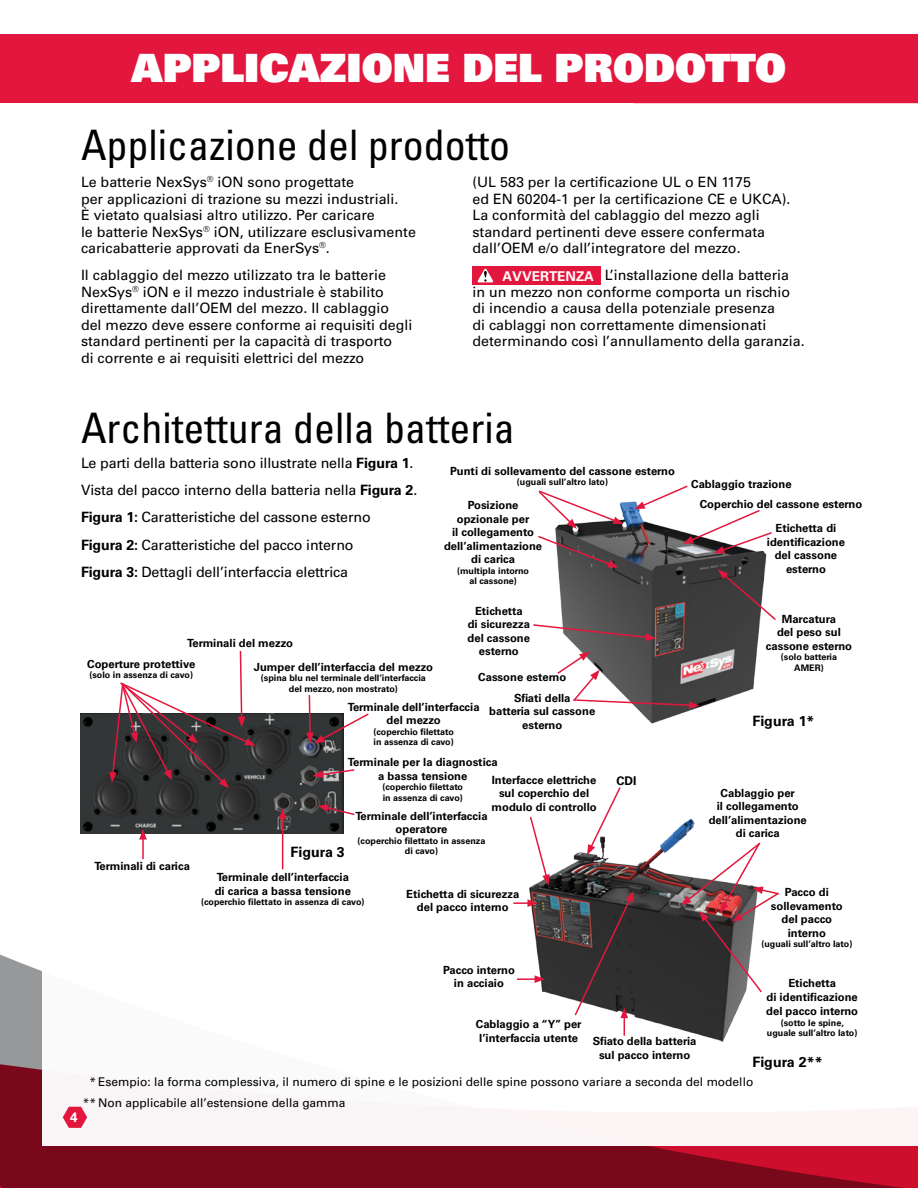
<style>
.page{position:relative;width:918px;height:1188px;background:#fff}
.page>*{position:absolute;margin:0;border:0;box-sizing:border-box;transform-origin:0 0}
.Labels{font:condensed 42px "Univers LT Std";color:#000}
.t1{font:39px "Univers LT Std X Black";color:#fff}
.Labels-2{font:14.25px/16.5px "Univers LT Std";color:#000}
.Labels-3{font:700 14.25px "Univers LT Std";color:#000}
.t2{font:700 13.5px "Univers LT Std";color:#fff}
.Labels-4{font:12px "Univers LT Std";color:#000}
.Labels-5{font:700 12px "Univers LT Std";color:#000}
.Labels-6{font:700 11.25px/13.5px "Univers LT Std";color:#000;text-align:center}
.Labels-7{font:700 9px/10.5px "Univers LT Std";color:#000;text-align:center}
.s1{font-weight:700}
</style>
<div class="page">
<svg style="left:0;top:954px;width:918px;height:234px;background:#88182b"></svg>
<div style="left:42px;top:857px;width:876px;height:289px;background:#fff"></div>
<div style="left:0;top:35px;width:918px;height:68px;background:#e3173e"></div>
<div style="left:472px;top:266px;width:129px;height:19px;background:#e3173e"></div>
<img style="left:558px;top:501px;width:209px;height:223px">
<img style="left:529px;top:819px;width:216px;height:223px">
<svg style="left:634px;top:485px;width:138px;height:68px"></svg>
<svg style="left:718px;top:570px;width:58px;height:52px"></svg>
<svg style="left:557px;top:652px;width:143px;height:57px"></svg>
<svg style="left:533px;top:623px;width:123px;height:18px"></svg>
<svg style="left:538px;top:490px;width:86px;height:78px"></svg>
<svg style="left:529px;top:816px;width:21px;height:69px"></svg>
<svg style="left:587px;top:787px;width:35px;height:68px"></svg>
<svg style="left:681px;top:841px;width:98px;height:153px"></svg>
<svg style="left:573px;top:891px;width:61px;height:145px"></svg>
<hr style="left:517px;top:978px;width:20px;height:2px;background:#e3173e">
<svg style="left:535px;top:975px;width:10px;height:8px"></svg>
<svg style="left:513px;top:899px;width:25px;height:8px"></svg>
<img style="left:81px;top:714px;width:262px;height:119px">
<svg style="left:109px;top:651px;width:146px;height:137px"></svg>
<svg style="left:306px;top:695px;width:63px;height:48px"></svg>
<svg style="left:313px;top:768px;width:42px;height:10px"></svg>
<svg style="left:318px;top:804px;width:37px;height:12px"></svg>
<hr style="left:142px;top:837px;width:2px;height:22px;background:#e3173e">
<svg style="left:139px;top:829px;width:8px;height:11px"></svg>
<hr style="left:282px;top:817px;width:1px;height:52px;background:#e3173e">
<svg style="left:279px;top:808px;width:7px;height:11px"></svg>
<svg style="left:477px;top:268px;width:16px;height:14px"></svg>
<svg style="left:63px;top:1107px;width:24px;height:21px"></svg>
<p class="t1" style="left:132px;top:43px;width:656px">APPLICAZIONE DEL PRODOTTO</p>
<p class="Labels" style="left:81px;top:118px;width:431px">Applicazione del prodotto</p>
<p class="Labels-2" style="left:81px;top:174px;width:336px">Le batterie NexSys<sup>®</sup> iON sono progettate<br>per applicazioni di trazione su mezzi industriali.<br>È vietato qualsiasi altro utilizzo. Per caricare<br>le batterie NexSys<sup>®</sup> iON, utilizzare esclusivamente caricabatterie approvati da EnerSys<sup>®</sup>.</p>
<p class="Labels-2" style="left:81px;top:267px;width:333px">Il cablaggio del mezzo utilizzato tra le batterie NexSys<sup>®</sup> iON e il mezzo industriale è stabilito direttamente dall’OEM del mezzo. Il cablaggio del mezzo deve essere conforme ai requisiti degli standard pertinenti per la capacità di trasporto<br>di corrente e ai requisiti elettrici del mezzo</p>
<p class="Labels-2" style="left:472px;top:174px;width:320px">(UL 583 per la certificazione UL o EN 1175<br>ed EN 60204-1 per la certificazione CE e UKCA).<br>La conformità del cablaggio del mezzo agli standard pertinenti deve essere confermata dall’OEM e/o dall’integratore del mezzo.</p>
<p class="t2" style="left:503px;top:268px;width:93px">AVVERTENZA</p>
<p class="Labels-2" style="left:472px;top:267px;width:334px;text-indent:132px">L’installazione della batteria in un mezzo non conforme comporta un rischio di incendio a causa della potenziale presenza<br>di cablaggi non correttamente dimensionati determinando così l’annullamento della garanzia.</p>
<p class="Labels" style="left:81px;top:402px;width:435px">Architettura della batteria</p>
<p class="Labels-2" style="left:81px;top:454px;width:334px">Le parti della batteria sono illustrate nella <span class="s1">Figura 1</span>.</p>
<p class="Labels-2" style="left:81px;top:482px;width:338px">Vista del pacco interno della batteria nella <span class="s1">Figura 2</span>.</p>
<p class="Labels-2" style="left:81px;top:509px;width:291px"><span class="s1">Figura 1:</span> Caratteristiche del cassone esterno</p>
<p class="Labels-2" style="left:81px;top:536px;width:274px"><span class="s1">Figura 2:</span> Caratteristiche del pacco interno</p>
<p class="Labels-2" style="left:81px;top:564px;width:269px"><span class="s1">Figura 3:</span> Dettagli dell’interfaccia elettrica</p>
<p class="Labels-6" style="left:450px;top:464px;width:226px">Punti di sollevamento del cassone esterno</p>
<p class="Labels-7" style="left:517px;top:477px;width:93px">(uguali sull’altro lato)</p>
<p class="Labels-6" style="left:444px;top:499px;width:100px">Posizione opzionale per<br>il collegamento dell’alimentazione di carica</p>
<p class="Labels-7" style="left:457px;top:566px;width:73px">(multipla intorno al cassone)</p>
<p class="Labels-6" style="left:468px;top:604px;width:64px">Etichetta<br>di sicurezza del cassone esterno</p>
<p class="Labels-6" style="left:187px;top:637px;width:107px">Terminali del mezzo</p>
<p class="Labels-6" style="left:254px;top:660px;width:181px">Jumper dell’interfaccia del mezzo</p>
<p class="Labels-7" style="left:261px;top:673px;width:166px">(spina blu nel terminale dell’interfaccia del mezzo, non mostrato)</p>
<p class="Labels-6" style="left:348px;top:700px;width:133px">Terminale dell’interfaccia del mezzo</p>
<p class="Labels-7" style="left:373px;top:726px;width:82px;text-align:left">(coperchio filettato in assenza di cavo)</p>
<p class="Labels-6" style="left:348px;top:756px;width:151px">Terminale per la diagnostica a bassa tensione</p>
<p class="Labels-7" style="left:382px;top:782px;width:82px;text-align:left">(coperchio filettato in assenza di cavo)</p>
<p class="Labels-6" style="left:355px;top:809px;width:134px">Terminale dell’interfaccia operatore</p>
<p class="Labels-7" style="left:358px;top:836px;width:129px">(coperchio filettato in assenza di cavo)</p>
<p class="Labels-6" style="left:94px;top:859px;width:97px">Terminali di carica</p>
<p class="Labels-6" style="left:215px;top:871px;width:138px;text-align:left">Terminale dell’interfaccia di carica a bassa tensione</p>
<p class="Labels-7" style="left:201px;top:897px;width:165px">(coperchio filettato in assenza di cavo)</p>
<p class="Labels-6" style="left:87px;top:657px;width:110px">Coperture protettive</p>
<p class="Labels-7" style="left:89px;top:670px;width:105px">(solo in assenza di cavo)</p>
<p class="Labels-6" style="left:478px;top:670px;width:90px">Cassone esterno</p>
<p class="Labels-6" style="left:489px;top:691px;width:107px">Sfiati della<br>batteria sul cassone esterno</p>
<p class="Labels-6" style="left:492px;top:773px;width:107px">Interfacce elettriche sul coperchio del modulo di controllo</p>
<p class="Labels-5" style="left:617px;top:774px;width:22px">CDI</p>
<p class="Labels-3" style="left:290px;top:844px;width:56px">Figura 3</p>
<p class="Labels-6" style="left:406px;top:887px;width:114px">Etichetta di sicurezza del pacco interno</p>
<p class="Labels-6" style="left:691px;top:478px;width:102px">Cablaggio trazione</p>
<p class="Labels-6" style="left:700px;top:497px;width:164px">Coperchio del cassone esterno</p>
<p class="Labels-6" style="left:767px;top:522px;width:80px">Etichetta di identificazione del cassone esterno</p>
<p class="Labels-6" style="left:766px;top:612px;width:88px">Marcatura<br>del peso sul cassone esterno</p>
<p class="Labels-7" style="left:781px;top:652px;width:58px">(solo batteria<br>AMER)</p>
<p class="Labels-3" style="left:752px;top:713px;width:64px">Figura 1*</p>
<p class="Labels-6" style="left:709px;top:786px;width:100px">Cablaggio per<br>il collegamento dell’alimentazione di carica</p>
<p class="Labels-6" style="left:771px;top:886px;width:73px">Pacco di sollevamento del pacco interno</p>
<p class="Labels-7" style="left:761px;top:939px;width:93px">(uguali sull’altro lato)</p>
<p class="Labels-6" style="left:443px;top:963px;width:73px">Pacco interno in acciaio</p>
<p class="Labels-6" style="left:476px;top:1018px;width:107px">Cablaggio a “Y” per l’interfaccia utente</p>
<p class="Labels-6" style="left:593px;top:1035px;width:105px">Sfiato della batteria sul pacco interno</p>
<p class="Labels-6" style="left:766px;top:977px;width:93px">Etichetta<br>di identificazione del pacco interno</p>
<p class="Labels-7" style="left:767px;top:1017px;width:92px">(sotto le spine, uguale sull’altro lato)</p>
<p class="Labels-3" style="left:752px;top:1053px;width:72px">Figura 2**</p>
<p class="Labels-4" style="left:89px;top:1075px;width:665px">* Esempio: la forma complessiva, il numero di spine e le posizioni delle spine possono variare a seconda del modello</p>
<p class="Labels-4" style="left:83px;top:1095px;width:264px">** Non applicabile all’estensione della gamma</p>
<p class="t2" style="left:70px;top:1110px;width:9px">4</p>
</div>
